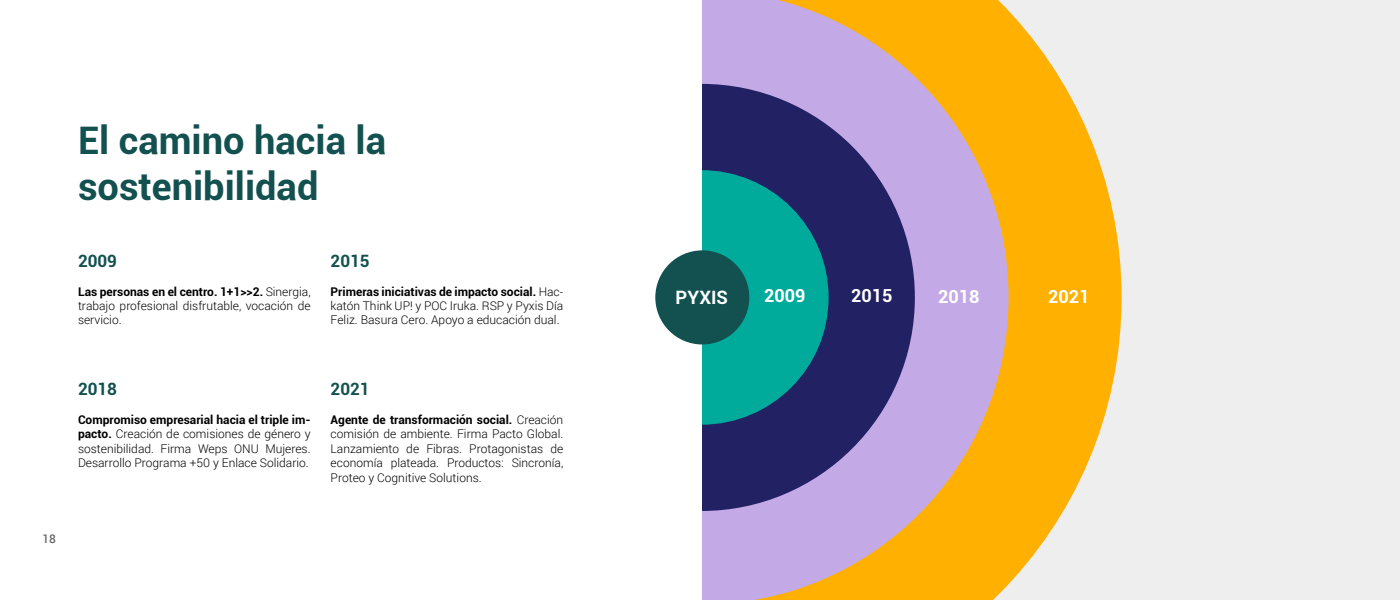
<style>
.page{position:relative;width:1400px;height:600px;background:#fff}
.page>*{position:absolute;margin:0;border:0;box-sizing:border-box;transform-origin:0 0}
.t1{font:700 38px/45.6px "Roboto";color:#125150}
.t2{font:700 18.5px "Roboto";letter-spacing:.005em;color:#fff}
.t3{font:700 18px "Roboto";color:#fff}
.t4{font:700 17px "Roboto";color:#125150}
.t5{font:300 12px/14.4px "Roboto";color:#000;text-align:justify}
.t6{font:500 12px "Roboto";color:#696969}
.s1{font-weight:700}
</style>
<div class="page">
<div style="left:703px;top:0;width:697px;height:600px;background:#eee"></div>
<svg style="left:1009px;top:11px;width:113px;height:573px;fill:#ffb000"></svg>
<svg style="left:702px;top:0;width:307px;height:600px;background:#daac8b"></svg>
<svg style="left:702px;top:84px;width:213px;height:427px;background:#564e8f"></svg>
<svg style="left:702px;top:170px;width:127px;height:255px;background:#08888d"></svg>
<div style="left:655px;top:250px;width:94px;height:94px;background:#125150;border-radius:50%"></div>
<p class="t6" style="left:42px;top:530px;width:15px">18</p>
<h1 class="t1" style="left:78px;top:117px;width:310px">El camino hacia la sostenibilidad</h1>
<h3 class="t4" style="left:78px;top:249px;width:41px">2009</h3>
<p class="t5" style="left:78px;top:284px;width:234px"><span class="s1">Las personas en el centro. 1+1&gt;&gt;2.</span> Sinergia, trabajo profesional disfrutable, vocación de servicio.</p>
<h3 class="t4" style="left:331px;top:249px;width:41px">2015</h3>
<p class="t5" style="left:331px;top:284px;width:234px"><span class="s1">Primeras iniciativas de impacto social.</span> Hac&shy;katón Think UP! y POC Iruka. RSP y Pyxis Día Feliz. Basura Cero. Apoyo a educación dual.</p>
<h3 class="t4" style="left:78px;top:377px;width:41px">2018</h3>
<p class="t5" style="left:78px;top:412px;width:234px"><span class="s1">Compromiso empresarial hacia el triple im&shy;pacto.</span> Creación de comisiones de género y sostenibilidad. Firma Weps ONU Mujeres.<br>Desarrollo Programa +50 y Enlace Solidario.</p>
<h3 class="t4" style="left:331px;top:377px;width:41px">2021</h3>
<p class="t5" style="left:331px;top:412px;width:234px"><span class="s1">Agente de transformación social.</span> Creación comisión de ambiente. Firma Pacto Global.<br>Lanzamiento de Fibras. Protagonistas de economía plateada. Productos: Sincronía, Proteo y Cognitive Solutions.</p>
<h2 class="t2" style="left:676px;top:284px;width:54px">PYXIS</h2>
<h3 class="t3" style="left:764px;top:283px;width:43px">2009</h3>
<h3 class="t3" style="left:851px;top:283px;width:43px">2015</h3>
<h3 class="t3" style="left:938px;top:283px;width:43px">2018</h3>
<h3 class="t3" style="left:1048px;top:283px;width:43px">2021</h3>
</div>
